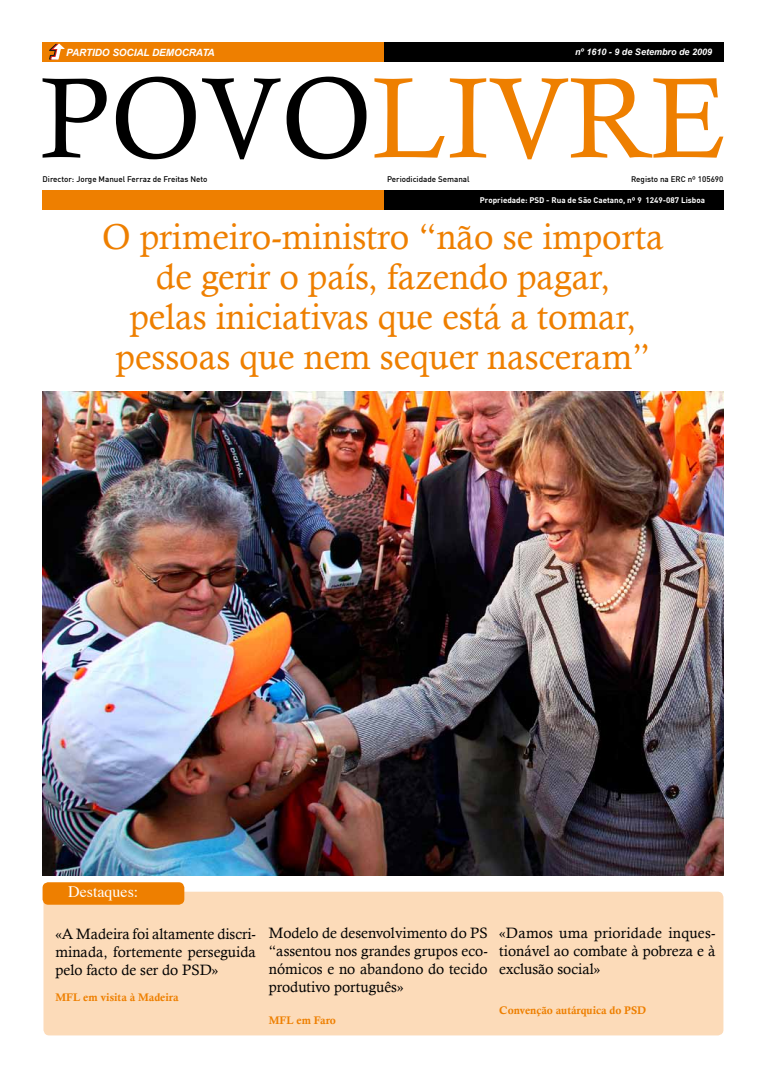
<style>
.page{position:relative;width:766px;height:1078px;background:#fff}
.page>*{position:absolute;margin:0;border:0;box-sizing:border-box;transform-origin:0 0}
.t1{font:36px/40px "Calisto";color:#ee7f00;text-align:center}
.t2{font:16px "Times";color:#fff}
.t3{font:15px/18px "Calisto";color:#000;text-align:justify}
.t4{font:11px "Calis MT Bol";color:#ee7f00}
.t5{font:italic 700 10px "Arial";letter-spacing:-.01em;color:#fff}
.t6{font:italic 700 9px "Arial";color:#fff}
.t7{font:500 8px "DIN";color:#000}
.t8{font:700 8px "DIN";color:#fff}
</style>
<div class="page">
<div style="left:43px;top:190px;width:341px;height:19px;background:#ee7f00"></div>
<div style="left:384px;top:190px;width:339px;height:19px;background:#000"></div>
<div style="left:43px;top:43px;width:341px;height:19px;background:#ee7f00"></div>
<div style="left:384px;top:43px;width:339px;height:19px;background:#000"></div>
<svg style="left:49px;top:44px;width:16px;height:16px"></svg>
<div style="left:43px;top:891px;width:680px;height:144px;background:#fcdbb9;border-radius:6px"></div>
<div style="left:43px;top:882px;width:141px;height:22px;background:#ee7f00;border-radius:6px"></div>
<svg style="left:43px;top:77px;width:323px;height:82px"></svg>
<svg style="left:374px;top:78px;width:349px;height:81px"></svg>
<img style="left:43px;top:391px;width:680px;height:484px">
<p class="t5" style="left:66px;top:47px;width:150px">PARTIDO SOCIAL DEMOCRATA</p>
<p class="t6" style="left:591px;top:47px;width:86px">nº 1594 - 15 d A il</p>
<p class="t6" style="left:575px;top:47px;width:138px">nº 1610 - 9 de Setembro de 2009</p>
<p class="t7" style="left:43px;top:174px;width:166px">Director: Jorge Manuel Ferraz de Freitas Neto</p>
<p class="t7" style="left:387px;top:174px;width:84px">Periodicidade Semanal</p>
<p class="t7" style="left:631px;top:174px;width:94px">Registo na ERC nº 105690</p>
<p class="t8" style="left:480px;top:194px;width:226px">Propriedade: PSD - Rua de São Caetano, nº 9 1249-087 Lisboa</p>
<h1 class="t1" style="left:102px;top:216px;width:562px">O primeiro-ministro “não se importa de gerir o país, fazendo pagar,<br>pelas iniciativas que está a tomar, pessoas que nem sequer nasceram”</h1>
<p class="t2" style="left:68px;top:876px;width:72px">Destaques:</p>
<p class="t3" style="left:55px;top:924px;width:202px">«A Madeira foi altamente discri&shy;minada, fortemente perseguida pelo facto de ser do PSD»</p>
<p class="t4" style="left:55px;top:991px;width:125px">MFL em visita à Madeira</p>
<p class="t3" style="left:269px;top:923px;width:220px">Modelo de desenvolvimento do PS “assentou nos grandes grupos eco&shy;nómicos e no abandono do tecido produtivo português»</p>
<p class="t4" style="left:269px;top:1013px;width:69px">MFL em Faro</p>
<p class="t3" style="left:499px;top:923px;width:218px">«Damos uma prioridade inques&shy;tionável ao combate à pobreza e à exclusão social»</p>
<p class="t4" style="left:499px;top:1003px;width:148px">Convenção autárquica do PSD</p>
</div>
